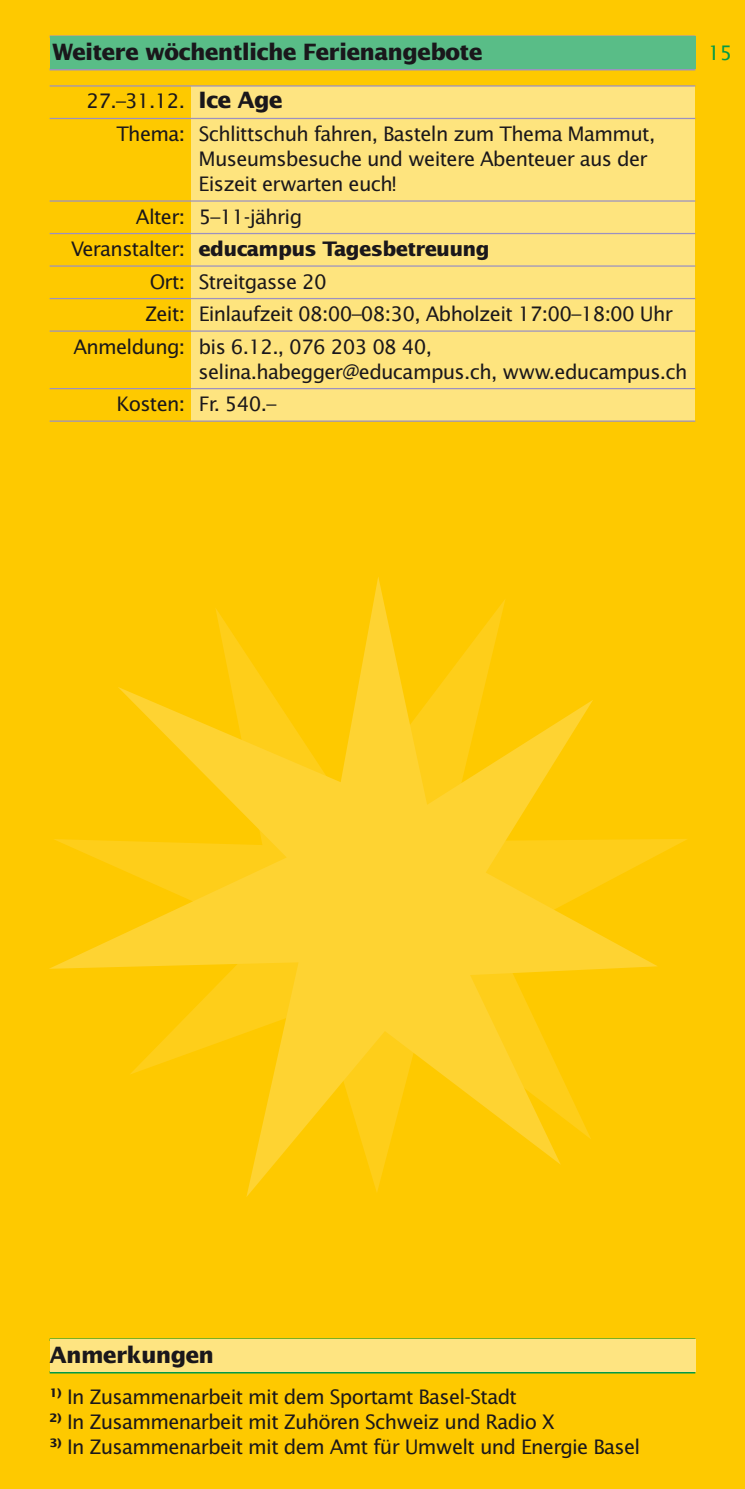
<style>
.page{position:relative;width:745px;height:1489px;background:#fff}
.page>*{position:absolute;margin:0;border:0;box-sizing:border-box;transform-origin:0 0}
.t1{font:700 22.5px "Lucida Sans Std";letter-spacing:-.035em;color:#1a171b}
.t2{font:20px/32.5px "Lucida Sans Std";letter-spacing:-.035em;color:#1a171b}
.t3{font:700 20px "Lucida Sans Std";letter-spacing:-.035em;color:#1a171b}
.t4{font:20px "Lucida Sans Std";color:#009a47}
.s1{font-weight:700;font-size:22.5px}
.s2{font-weight:400}
</style>
<div class="page">
<hr style="left:0;top:0;width:1px;height:1488px;background:#fec900">
<div style="left:1px;top:0;width:743px;height:1488px;background:#fec900"></div>
<hr style="left:50px;top:35px;width:644px;height:3px;background:#9b91c1">
<hr style="left:50px;top:68px;width:644px;height:2px;background:#9b91c1">
<div style="left:50px;top:37px;width:644px;height:32px;background:#59bd87"></div>
<div style="left:191px;top:86px;width:503px;height:32px;background:#fee481"></div>
<hr style="left:50px;top:85px;width:644px;height:2px;background:#9b91c1">
<div style="left:191px;top:118px;width:503px;height:83px;background:#fee47e"></div>
<hr style="left:50px;top:118px;width:644px;height:1px;background:#9b91c1">
<div style="left:191px;top:201px;width:503px;height:32px;background:#fee47e"></div>
<hr style="left:50px;top:200px;width:644px;height:2px;background:#9b91c1">
<div style="left:191px;top:233px;width:503px;height:33px;background:#fee47f"></div>
<hr style="left:50px;top:233px;width:644px;height:1px;background:#9b91c1">
<div style="left:191px;top:266px;width:503px;height:32px;background:#fee47e"></div>
<hr style="left:50px;top:265px;width:644px;height:2px;background:#9b91c1">
<div style="left:191px;top:298px;width:503px;height:33px;background:#fee47e"></div>
<hr style="left:50px;top:298px;width:644px;height:1px;background:#9b91c1">
<div style="left:191px;top:331px;width:503px;height:57px;background:#fee47e"></div>
<hr style="left:50px;top:330px;width:644px;height:2px;background:#9b91c1">
<div style="left:191px;top:388px;width:503px;height:33px;background:#fee480"></div>
<hr style="left:50px;top:388px;width:644px;height:1px;background:#9b91c1">
<hr style="left:50px;top:420px;width:644px;height:2px;background:#9b91c1">
<hr style="left:50px;top:1338px;width:644px;height:2px;background:#009a47">
<hr style="left:50px;top:1370px;width:644px;height:3px;background:#009a47">
<div style="left:50px;top:1339px;width:644px;height:33px;background:#fee481"></div>
<svg style="left:49px;top:577px;width:608px;height:620px"></svg>
<p class="t1" style="left:52px;top:43px;width:431px">Weitere wöchentliche Ferienangebote</p>
<p class="t4" style="left:707px;top:45px;width:26px">15</p>
<p class="t2" style="left:116px;top:87px;width:540px;text-indent:-30px">27.–31.12. <span class="s1">Ice Age<br></span>Thema: Schlittschuh fahren, Basteln zum Thema Mammut,</p>
<p class="t2" style="left:198px;top:148px;width:450px;line-height:25px">Museumsbesuche und weitere Abenteuer aus der<br>Eiszeit erwarten euch!</p>
<p class="t2" style="left:136px;top:202px;width:168px">Alter: 5–11-jährig</p>
<p class="t3" style="left:71px;top:240px;width:420px"><span class="s2">Veranstalter:</span> educampus Tagesbetreuung</p>
<p class="t2" style="left:150px;top:267px;width:178px">Ort: Streitgasse 20</p>
<p class="t2" style="left:145px;top:299px;width:529px">Zeit: Einlaufzeit 08:00–08:30, Abholzeit 17:00–18:00 Uhr</p>
<p class="t2" style="left:73px;top:332px;width:360px">Anmeldung: bis 6.12., 076 203 08 40,</p>
<p class="t2" style="left:116px;top:357px;width:572px;text-indent:82px">selina.habegger@educampus.ch, www.educampus.ch<br>Kosten: Fr. 540.–</p>
<p class="t1" style="left:50px;top:1345px;width:166px">Anmerkungen</p>
<p class="t2" style="left:50px;top:1381px;width:468px"><sup>1)</sup> In Zusammenarbeit mit dem Sportamt Basel-Stadt</p>
<p class="t2" style="left:50px;top:1406px;width:506px"><sup>2)</sup> In Zusammenarbeit mit Zuhören Schweiz und Radio X</p>
<p class="t2" style="left:50px;top:1431px;width:591px"><sup>3)</sup> In Zusammenarbeit mit dem Amt für Umwelt und Energie Basel</p>
</div>
